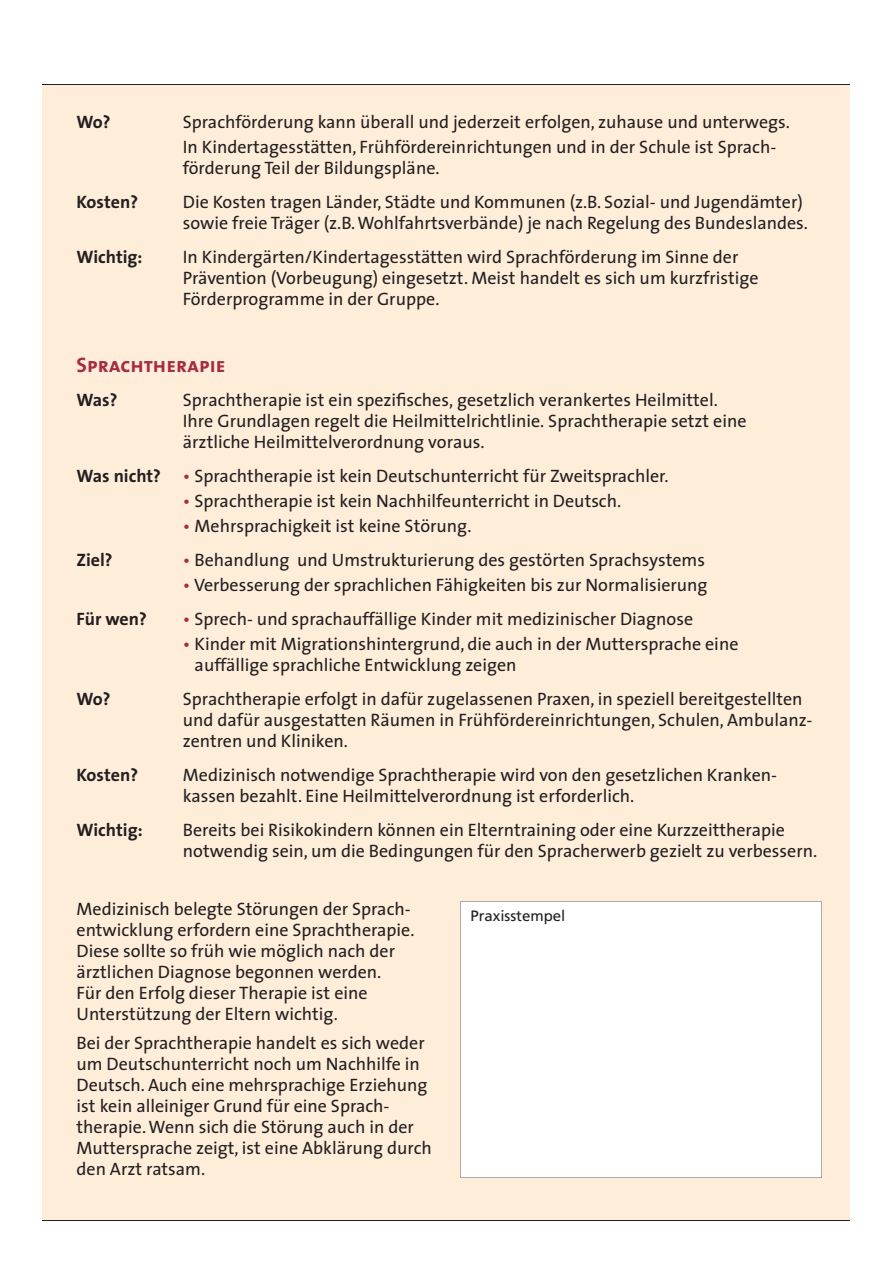
<style>
.page{position:relative;width:893px;height:1263px;background:#fff}
.page>*{position:absolute;margin:0;border:0;box-sizing:border-box;transform-origin:0 0}
.t1{font:21px "The Sans Bold Caps";color:#a62b43}
.t2{font:18px/21px "The Sans";color:#231f20}
.t3{font:700 18px "The Sans";color:#231f20}
.t4{font:15px "Frutiger";color:#231f20}
.s1{font-weight:700}
.s2{color:#a62b43}
</style>
<div class="page">
<div style="left:43px;top:85px;width:807px;height:1135px;background:#feedd9"></div>
<div style="left:460px;top:901px;width:362px;height:277px;background:#fff"></div>
<hr style="left:43px;top:84px;width:807px;height:1px;background:#231f20">
<hr style="left:43px;top:1220px;width:807px;height:1px;background:#231f20">
<p class="t3" style="left:77px;top:107px;width:36px">Wo?</p>
<p class="t2" style="left:183px;top:109px;width:609px;line-height:25.2px">Sprachförderung kann überall und jederzeit erfolgen, zuhause und unterwegs.<br>In Kindertagesstätten, Frühfördereinrichtungen und in der Schule ist Sprach-</p>
<p class="t2" style="left:183px;top:157px;width:258px">förderung Teil der Bildungspläne.</p>
<p class="t3" style="left:77px;top:187px;width:63px">Kosten?</p>
<p class="t2" style="left:183px;top:191px;width:627px">Die Kosten tragen Länder, Städte und Kommunen (z.B. Sozial- und Jugendämter) sowie freie Träger (z.B. Wohlfahrtsverbände) je nach Regelung des Bundeslandes.</p>
<p class="t3" style="left:77px;top:242px;width:68px">Wichtig:</p>
<p class="t2" style="left:183px;top:246px;width:577px">In Kindergärten/Kindertagesstätten wird Sprachförderung im Sinne der<br>Prävention (Vorbeugung) eingesetzt. Meist handelt es sich um kurzfristige<br>Förderprogramme in der Gruppe.</p>
<p class="t1" style="left:77px;top:348px;width:150px">Sprachtherapie</p>
<p class="t3" style="left:77px;top:385px;width:42px">Was?</p>
<p class="t2" style="left:183px;top:389px;width:565px">Sprachtherapie ist ein spezifisches, gesetzlich verankertes Heilmittel.<br>Ihre Grundlagen regelt die Heilmittelrichtlinie. Sprachtherapie setzt eine ärztliche Heilmittelverordnung voraus.</p>
<p class="t2" style="left:77px;top:465px;width:593px"><span class="s1">Was nicht?</span> <span class="s2">•</span> Sprachtherapie ist kein Deutschunterricht für Zweitsprachler.</p>
<p class="t2" style="left:183px;top:490px;width:440px"><span class="s2">•</span> Sprachtherapie ist kein Nachhilfeunterricht in Deutsch.</p>
<p class="t2" style="left:183px;top:515px;width:290px"><span class="s2">•</span> Mehrsprachigkeit ist keine Störung.</p>
<p class="t3" style="left:77px;top:545px;width:38px">Ziel?</p>
<p class="t2" style="left:183px;top:549px;width:524px"><span class="s2">•</span> Behandlung und Umstrukturierung des gestörten Sprachsystems</p>
<p class="t2" style="left:183px;top:574px;width:526px"><span class="s2">•</span> Verbesserung der sprachlichen Fähigkeiten bis zur Normalisierung</p>
<p class="t3" style="left:77px;top:604px;width:72px">Für wen?</p>
<p class="t2" style="left:183px;top:608px;width:512px"><span class="s2">•</span> Sprech- und sprachauffällige Kinder mit medizinischer Diagnose</p>
<p class="t2" style="left:195px;top:633px;width:545px;text-indent:-12px"><span class="s2">•</span> Kinder mit Migrationshintergrund, die auch in der Muttersprache eine auffällige sprachliche Entwicklung zeigen</p>
<p class="t3" style="left:77px;top:684px;width:36px">Wo?</p>
<p class="t2" style="left:183px;top:688px;width:631px">Sprachtherapie erfolgt in dafür zugelassenen Praxen, in speziell bereitgestellten und dafür ausgestatten Räumen in Frühfördereinrichtungen, Schulen, Ambulanz&shy;zentren und Kliniken.</p>
<p class="t3" style="left:77px;top:760px;width:63px">Kosten?</p>
<p class="t2" style="left:183px;top:764px;width:596px">Medizinisch notwendige Sprachtherapie wird von den gesetzlichen Kranken&shy;kassen bezahlt. Eine Heilmittelverordnung ist erforderlich.</p>
<p class="t3" style="left:77px;top:814px;width:68px">Wichtig:</p>
<p class="t2" style="left:183px;top:818px;width:636px">Bereits bei Risikokindern können ein Elterntraining oder eine Kurzzeittherapie notwendig sein, um die Bedingungen für den Spracherwerb gezielt zu verbessern.</p>
<p class="t2" style="left:77px;top:897px;width:340px">Medizinisch belegte Störungen der Sprach&shy;entwicklung erfordern eine Sprachtherapie.<br>Diese sollte so früh wie möglich nach der ärztlichen Diagnose begonnen werden.<br>Für den Erfolg dieser Therapie ist eine Unterstützung der Eltern wichtig.</p>
<p class="t2" style="left:77px;top:1032px;width:357px">Bei der Sprachtherapie handelt es sich weder um Deutschunterricht noch um Nachhilfe in Deutsch. Auch eine mehrsprachige Erziehung ist kein alleiniger Grund für eine Sprach&shy;therapie. Wenn sich die Störung auch in der Muttersprache zeigt, ist eine Abklärung durch den Arzt ratsam.</p>
<p class="t4" style="left:470px;top:907px;width:97px">Praxisstempel</p>
</div>
